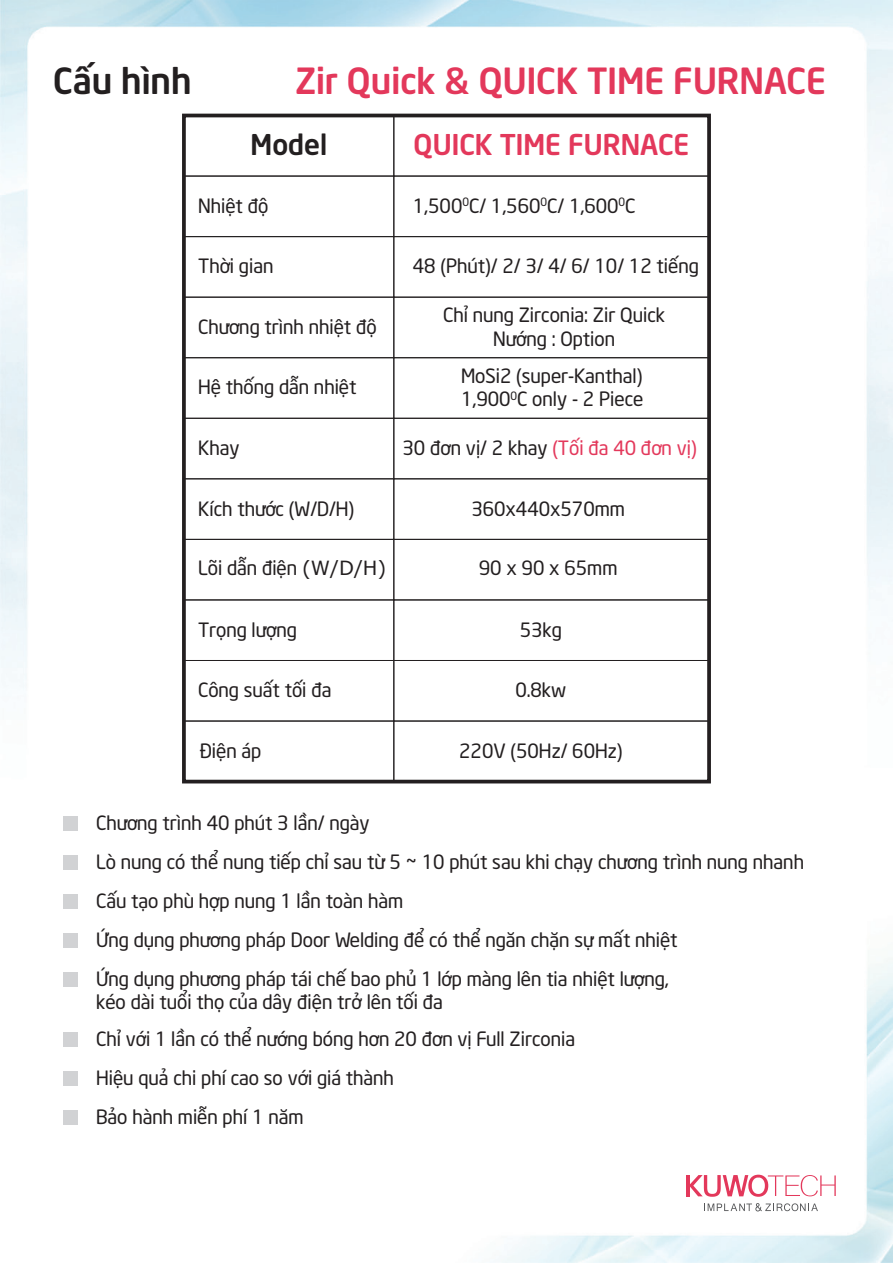
<style>
.page{position:relative;width:893px;height:1263px;background:#fff}
.page>*{position:absolute;margin:0;border:0;box-sizing:border-box;transform-origin:0 0}
.t1{font:700 35.7px "UTM Neo Sans Intel";color:#e3385b}
.t2{font:700 35.7px "UTM Neo Sans Intel";color:#231f20}
.t3{font:700 28.35px "UTM Neo Sans Intel";color:#e3385b}
.t4{font:700 28.35px "UTM Neo Sans Intel";color:#231f20}
.t5{font:19.5px/39px "UTM Neo Sans Intel";color:#231f20}
.t6{font:19.5px "UTM Neo Sans Intel";color:#e3385b}
.s1{color:#231f20}
.s2{font-family:"Verdana"}
</style>
<div class="page">
<img style="left:0;top:0;width:893px;height:1263px">
<div style="left:184px;top:115px;width:210px;height:61px;border:1px solid #231f20"></div>
<div style="left:184px;top:176px;width:210px;height:61px;border:1px solid #231f20"></div>
<div style="left:184px;top:236px;width:210px;height:61px;border:1px solid #231f20"></div>
<div style="left:184px;top:297px;width:210px;height:61px;border:1px solid #231f20"></div>
<div style="left:184px;top:357px;width:210px;height:61px;border:1px solid #231f20"></div>
<div style="left:184px;top:418px;width:210px;height:61px;border:1px solid #231f20"></div>
<div style="left:184px;top:479px;width:210px;height:61px;border:1px solid #231f20"></div>
<div style="left:184px;top:539px;width:210px;height:61px;border:1px solid #231f20"></div>
<div style="left:184px;top:600px;width:210px;height:61px;border:1px solid #231f20"></div>
<div style="left:184px;top:660px;width:210px;height:61px;border:1px solid #231f20"></div>
<div style="left:184px;top:721px;width:210px;height:61px;border:1px solid #231f20"></div>
<div style="left:394px;top:115px;width:315px;height:61px;border:1px solid #231f20"></div>
<div style="left:394px;top:176px;width:315px;height:61px;border:1px solid #231f20"></div>
<div style="left:394px;top:236px;width:315px;height:61px;border:1px solid #231f20"></div>
<div style="left:394px;top:297px;width:315px;height:61px;border:1px solid #231f20"></div>
<div style="left:394px;top:357px;width:315px;height:61px;border:1px solid #231f20"></div>
<div style="left:394px;top:418px;width:315px;height:61px;border:1px solid #231f20"></div>
<div style="left:394px;top:539px;width:315px;height:61px;border:1px solid #231f20"></div>
<div style="left:394px;top:660px;width:315px;height:61px;border:1px solid #231f20"></div>
<div style="left:394px;top:721px;width:315px;height:61px;border:1px solid #231f20"></div>
<div style="left:63px;top:855px;width:15px;height:14px;background:#d1d2d4"></div>
<div style="left:63px;top:816px;width:15px;height:14px;background:#d1d2d4"></div>
<div style="left:63px;top:894px;width:15px;height:14px;background:#d1d2d4"></div>
<div style="left:63px;top:933px;width:15px;height:14px;background:#d1d2d4"></div>
<div style="left:63px;top:972px;width:15px;height:14px;background:#d1d2d4"></div>
<div style="left:63px;top:1032px;width:15px;height:14px;background:#d1d2d4"></div>
<div style="left:63px;top:1071px;width:15px;height:14px;background:#d1d2d4"></div>
<div style="left:63px;top:1110px;width:15px;height:14px;background:#d1d2d4"></div>
<h1 class="t2" style="left:53px;top:52px;width:140px">Cấu hình</h1>
<h1 class="t1" style="left:295px;top:52px;width:532px">Zir Quick &amp; QUICK TIME FURNACE</h1>
<h2 class="t4" style="left:251px;top:122px;width:78px">Model</h2>
<h2 class="t3" style="left:414px;top:122px;width:277px">QUICK TIME FURNACE</h2>
<p class="t5" style="left:198px;top:184px;width:72px">Nhiệt độ</p>
<p class="t5" style="left:413px;top:184px;width:224px">1,500<sup>0</sup>C/ 1,560<sup>0</sup>C/ 1,600<sup>0</sup>C</p>
<p class="t5" style="left:198px;top:245px;width:77px">Thời gian</p>
<p class="t5" style="left:198px;top:305px;width:180px">Chương trình nhiệt độ</p>
<p class="t5" style="left:198px;top:366px;width:160px">Hệ thống dẫn nhiệt</p>
<p class="t5" style="left:198px;top:426px;width:43px">Khay</p>
<p class="t5" style="left:413px;top:245px;width:287px">48 (Phút)/ 2/ 3/ 4/ 6/ 10/ 12 tiếng</p>
<p class="t5" style="left:443px;top:301px;width:224px;line-height:23.4px;text-align:center">Chỉ nung Zirconia: Zir Quick<br>Nướng : Option</p>
<p class="t5" style="left:461px;top:362px;width:184px;line-height:23.4px">MoSi2 (super-Kanthal)<br>1,900<sup>0</sup>C only - 2 Piece</p>
<p class="t6" style="left:403px;top:432px;width:296px"><span class="s1">30 đơn vị/ 2 khay</span> (Tối đa 40 đơn vị)</p>
<p class="t5" style="left:198px;top:487px;width:158px">Kích thước (W/D/H)</p>
<p class="t5" style="left:198px;top:546px;width:190px">Lõi dẫn điện <span class="s2">(W/D/H)</span></p>
<p class="t5" style="left:471px;top:487px;width:155px">360x440x570mm</p>
<p class="t5" style="left:479px;top:546px;width:140px">90 x 90 x 65mm</p>
<p class="t5" style="left:198px;top:608px;width:100px">Trọng lượng</p>
<p class="t5" style="left:198px;top:668px;width:135px">Công suất tối đa</p>
<p class="t5" style="left:520px;top:608px;width:44px">53kg</p>
<p class="t5" style="left:515px;top:668px;width:52px">0.8kw</p>
<p class="t5" style="left:200px;top:729px;width:63px">Điện áp</p>
<p class="t5" style="left:459px;top:729px;width:165px">220V (50Hz/ 60Hz)</p>
<p class="t5" style="left:96px;top:801px;width:275px">Chương trình 40 phút 3 lần/ ngày</p>
<p class="t5" style="left:96px;top:840px;width:709px">Lò nung có thể nung tiếp chỉ sau từ 5 ~ 10 phút sau khi chạy chương trình nung nhanh</p>
<p class="t5" style="left:96px;top:879px;width:583px">Cấu tạo phù hợp nung 1 lần toàn hàm<br>Ứng dụng phương pháp Door Welding để có thể ngăn chặn sự mất nhiệt<br>Ứng dụng phương pháp tái chế bao phủ 1 lớp màng lên tia nhiệt lượng,</p>
<p class="t5" style="left:96px;top:981px;width:480px;line-height:36.6px">kéo dài tuổi thọ của dây điện trở lên tối đa<br>Chỉ với 1 lần có thể nướng bóng hơn 20 đơn vị Full Zirconia</p>
<p class="t5" style="left:96px;top:1056px;width:299px">Hiệu quả chi phí cao so với giá thành<br>Bảo hành miễn phí 1 năm</p>
</div>
